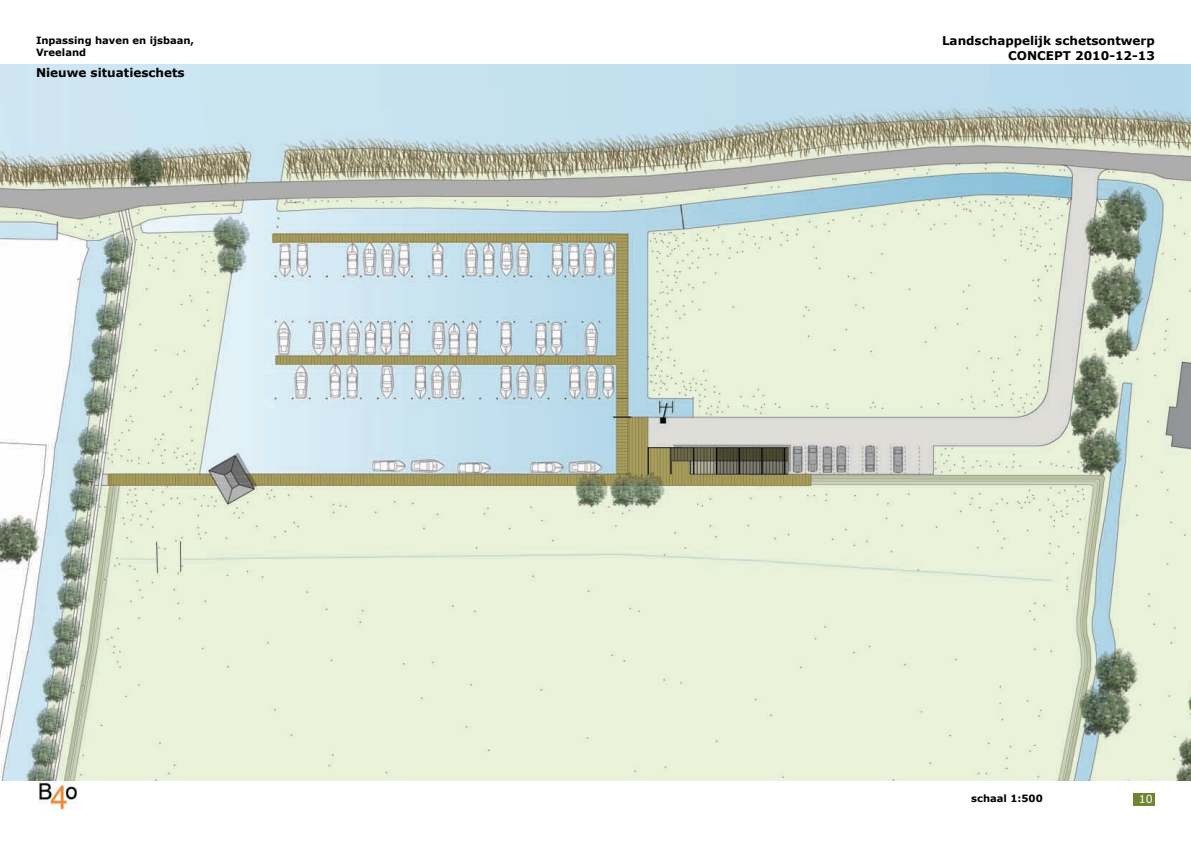
<style>
.page{position:relative;width:1191px;height:842px;background:#fff}
.page>*{position:absolute;margin:0;border:0;box-sizing:border-box;transform-origin:0 0}
.t1{font:700 12px/14.4px "Verdana";color:#000;text-align:right}
.t2{font:11px "Verdana";color:#fff}
.t3{font:700 10px/12px "Verdana";color:#000}
</style>
<div class="page">
<div style="left:1133px;top:793px;width:22px;height:13px;background:#6f8631"></div>
<img style="left:38px;top:782px;width:40px;height:28px">
<img style="left:0;top:64px;width:1191px;height:716px">
<p class="t3" style="left:36px;top:34px;width:160px">Inpassing haven en ijsbaan,<br>Vreeland</p>
<p class="t1" style="left:942px;top:33px;width:214px">Landschappelijk schetsontwerp<br>CONCEPT 2010-12-13</p>
<p class="t1" style="left:36px;top:65px;width:150px">Nieuwe situatieschets</p>
<p class="t3" style="left:971px;top:792px;width:73px">schaal 1:500</p>
<p class="t2" style="left:1138px;top:792px;width:15px">10</p>
</div>
